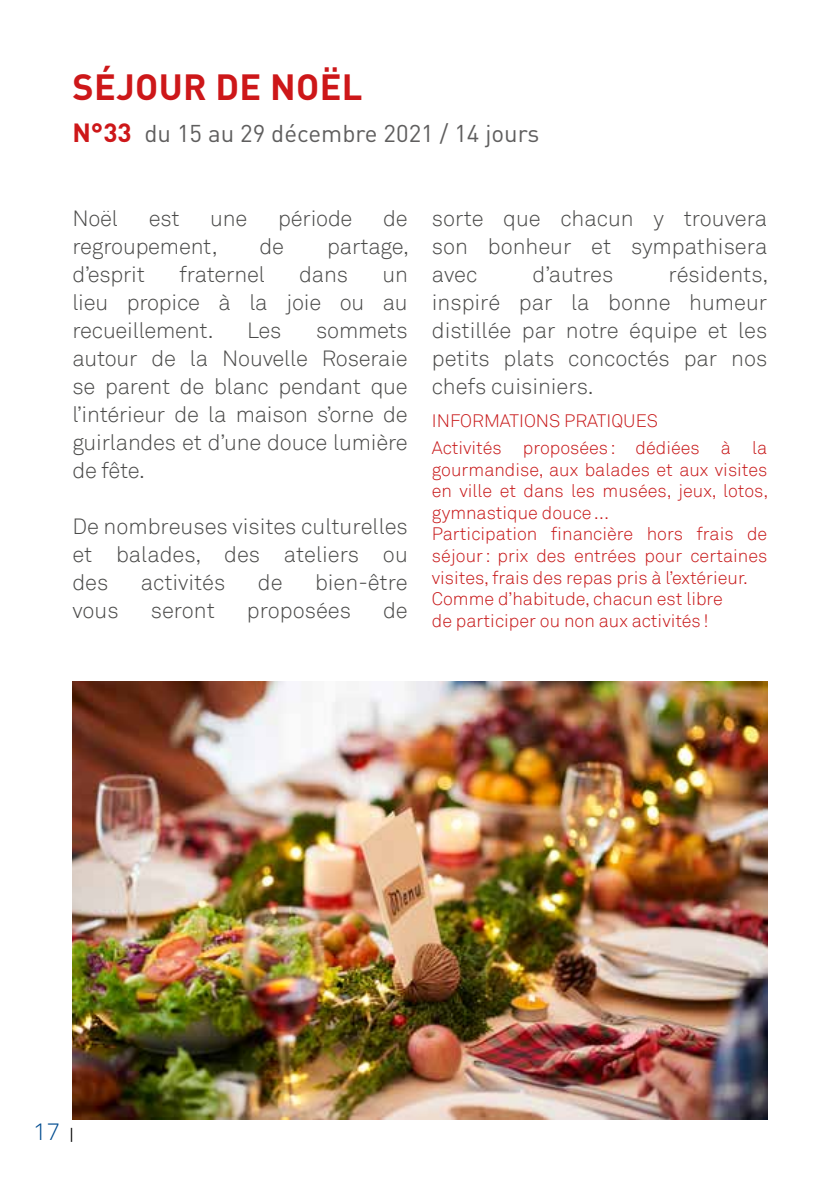
<style>
.page{position:relative;width:840px;height:1191px;background:#fff}
.page>*{position:absolute;margin:0;border:0;box-sizing:border-box;transform-origin:0 0}
.t1{font:700 36px "DINOT";letter-spacing:.01em;color:#cd1719}
.t2{font:24px "DINOT";color:#5f5e5e}
.t3{font:300 24px "Akkurat";color:#004c90}
.t4{font:300 22px/28px "Akkurat";letter-spacing:-.005em;color:#4a4a49;text-align:justify}
.t5{font:300 18px/21.6px "Akkurat";color:#c71718}
.s1{font-weight:700;font-size:26px;color:#cd1719}
.s2{font-family:"Akkurat Pro";font-weight:400;font-size:16px;color:#000}
</style>
<div class="page">
<img style="left:72px;top:682px;width:694px;height:437px">
<h1 class="t1" style="left:72px;top:59px;width:291px">SÉJOUR DE NOËL</h1>
<p class="t2" style="left:72px;top:115px;width:468px"><span class="s1">N°33</span> du 15 au 29 décembre 2021 / 14 jours</p>
<p class="t4" style="left:72px;top:204px;width:47px">Noël</p>
<p class="t4" style="left:149px;top:204px;width:32px">est</p>
<p class="t4" style="left:210px;top:204px;width:39px">une</p>
<p class="t4" style="left:278px;top:204px;width:76px">période</p>
<p class="t4" style="left:383px;top:204px;width:26px">de</p>
<p class="t4" style="left:72px;top:232px;width:147px">regroupement,</p>
<p class="t4" style="left:259px;top:232px;width:26px">de</p>
<p class="t4" style="left:327px;top:232px;width:83px">partage,</p>
<p class="t4" style="left:72px;top:260px;width:74px">d’esprit</p>
<p class="t4" style="left:179px;top:260px;width:87px">fraternel</p>
<p class="t4" style="left:299px;top:260px;width:50px">dans</p>
<p class="t4" style="left:72px;top:260px;width:337px;text-indent:310px">un lieu propice à la joie ou au recueillement.</p>
<p class="t4" style="left:247px;top:316px;width:36px">Les</p>
<p class="t4" style="left:72px;top:316px;width:337px;text-indent:244px">sommets autour de la Nouvelle Roseraie se parent de blanc pendant que l’intérieur de la maison s’orne de guirlandes et d’une douce lumière de fête.</p>
<p class="t4" style="left:72px;top:512px;width:337px">De nombreuses visites culturelles et balades, des ateliers ou des</p>
<p class="t4" style="left:141px;top:568px;width:86px">activités</p>
<p class="t4" style="left:258px;top:568px;width:26px">de</p>
<p class="t4" style="left:315px;top:568px;width:94px">bien-être</p>
<p class="t4" style="left:72px;top:597px;width:48px">vous</p>
<p class="t4" style="left:151px;top:597px;width:66px">seront</p>
<p class="t4" style="left:247px;top:597px;width:105px">proposées</p>
<p class="t4" style="left:383px;top:597px;width:26px">de</p>
<p class="t4" style="left:431px;top:205px;width:337px">sorte que chacun y trouvera son bonheur et sympathisera avec</p>
<p class="t4" style="left:431px;top:261px;width:338px;text-indent:236px">résidents, inspiré par la bonne humeur distillée par notre équipe et les petits plats concoctés par nos chefs cuisiniers.</p>
<p class="t5" style="left:431px;top:407px;width:337px;line-height:27.2px">INFORMATIONS PRATIQUES<br>Activités proposées: dédiées à la</p>
<p class="t5" style="left:431px;top:459px;width:338px">gourmandise, aux balades et aux visites en ville et dans les musées, jeux, lotos, gymnastique douce…<br>Participation financière hors frais de séjour: prix des entrées pour certaines visites, frais des repas pris à l’extérieur.<br>Comme d’habitude, chacun est libre<br>de participer ou non aux activités!</p>
<p class="t4" style="left:532px;top:261px;width:82px">d’autres</p>
<p class="t3" style="left:33px;top:1117px;width:42px">17 <span class="s2">|</span></p>
</div>
